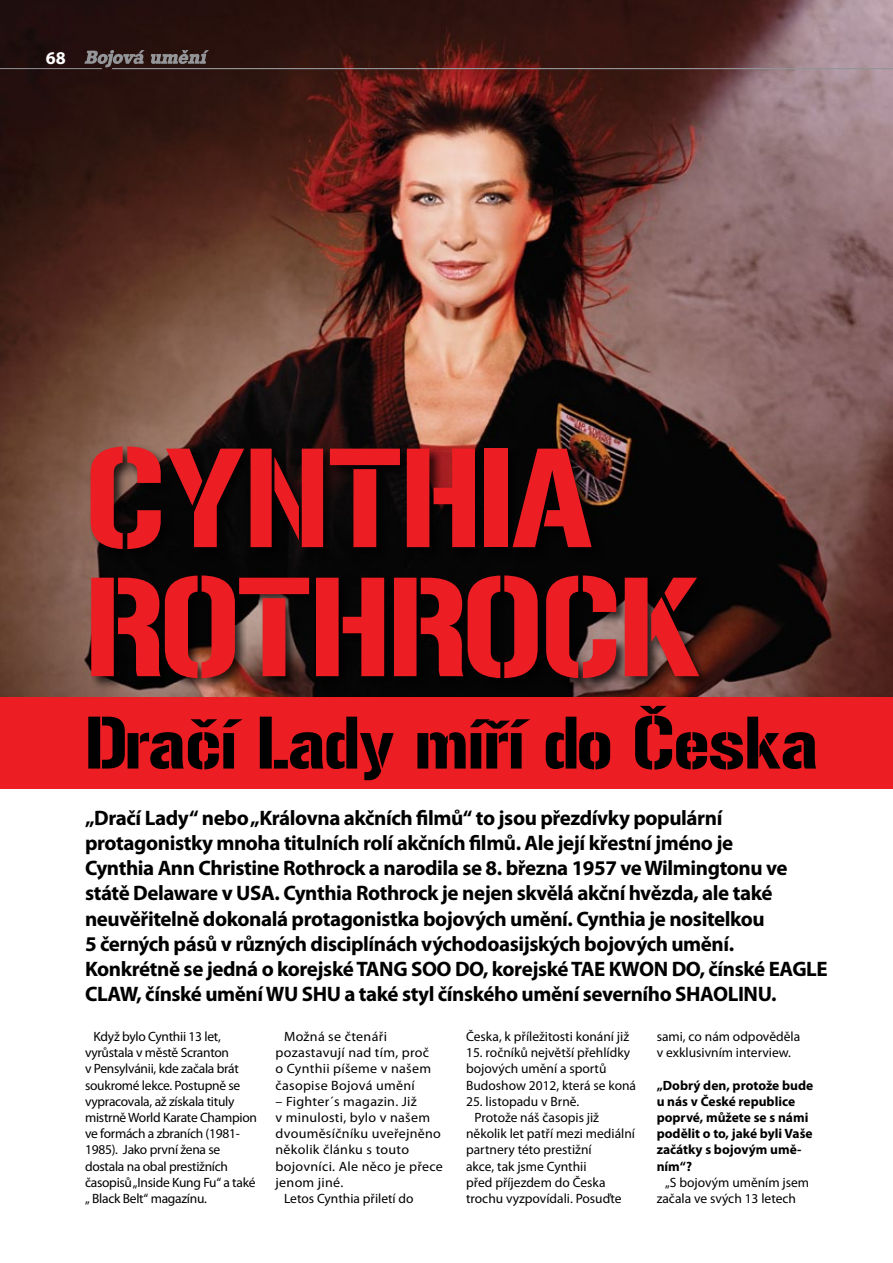
<style>
.page{position:relative;width:893px;height:1263px;background:#fff}
.page>*{position:absolute;margin:0;border:0;box-sizing:border-box;transform-origin:0 0}
.t1{font:139.5px/129px "Gunplay";letter-spacing:-.02em;color:#ed1d24}
.t2{font:73.5px "Gunplay";letter-spacing:-.02em;color:#000}
.t3{font:700 21px/25.2px "Myriad Pro";letter-spacing:-.02em;color:#000}
.t4{font:700 18px "Myriad Pro";color:#fff}
.t5{font:13.5px/16.2px "Myriad Pro";color:#000}
.t6{font:13.5px/16.2px "Myriad Pro";letter-spacing:-.02em;color:#000}
.t7{font:13.5px/16.2px "Myriad Pro";letter-spacing:.02em;color:#000;scale:1.04 1}
.t8{font:700 13.5px/16.2px "Myriad Pro";color:#000}
</style>
<div class="page">
<img style="left:0;top:0;width:893px;height:697px">
<svg style="left:0;top:50px;width:893px;height:19px;background:#513432"></svg>
<div style="left:0;top:697px;width:893px;height:91px;background:#ed1d24"></div>
<div style="left:89px;top:444px;width:623px;height:247px;background:#000;opacity:.75"></div>
<p class="t4" style="left:46px;top:46px;width:21px">68</p>
<h1 class="t1" style="left:85px;top:422px;width:620px">Cynthia<br>Rothrock</h1>
<h2 class="t2" style="left:85px;top:690px;width:735px">Dračí Lady míří do Česka</h2>
<p class="t3" style="left:85px;top:804px;width:744px">„Dračí Lady“ nebo „Královna akčních filmů“ to jsou přezdívky populární protagonistky mnoha titulních rolí akčních filmů. Ale její křestní jméno je<br>Cynthia Ann Christine Rothrock a narodila se 8. března 1957 ve Wilmingtonu ve státě Delaware v USA. Cynthia Rothrock je nejen skvělá akční hvězda, ale také neuvěřitelně dokonalá protagonistka bojových umění. Cynthia je nositelkou<br>5 černých pásů v různých disciplínách východoasijských bojových umění.<br>Konkrétně se jedná o korejské TANG SOO DO, korejské TAE KWON DO, čínské EAGLE CLAW, čínské umění WU SHU a také styl čínského umění severního SHAOLINU.</p>
<p class="t6" style="left:85px;top:1028px;width:173px;text-indent:9px">Když bylo Cynthii 13 let, vyrůstala v městě Scranton<br>v Pensylvánii, kde začala brát soukromé lekce. Postupně se vypracovala, až získala tituly mistrně World Karate Champion ve formách a zbraních (1981-<br>1985). Jako první žena se dostala na obal prestižních časopisů „Inside Kung Fu“ a také „ Black Belt“ magazínu.</p>
<p class="t7" style="left:276px;top:1028px;width:151px;text-indent:9px">Možná se čtenáři pozastavují nad tím, proč o Cynthii píšeme v našem časopise Bojová umění</p>
<p class="t7" style="left:276px;top:1093px;width:137px">– Fighter´s magazin. Již</p>
<p class="t7" style="left:276px;top:1109px;width:150px">v minulosti, bylo v našem</p>
<p class="t7" style="left:276px;top:1125px;width:160px">dvouměsíčníku uveřejněno</p>
<p class="t7" style="left:276px;top:1141px;width:130px">několik článku s touto</p>
<p class="t7" style="left:276px;top:1158px;width:162px">bojovníci. Ale něco je přece</p>
<p class="t7" style="left:276px;top:1174px;width:67px">jenom jiné.</p>
<p class="t5" style="left:284px;top:1190px;width:131px">Letos Cynthia přiletí do</p>
<p class="t5" style="left:466px;top:1028px;width:165px">Česka, k příležitosti konání již</p>
<p class="t5" style="left:466px;top:1044px;width:172px">15. ročníků největší přehlídky bojových umění a sportů<br>Budoshow 2012, která se koná</p>
<p class="t5" style="left:466px;top:1093px;width:115px">25. listopadu v Brně.</p>
<p class="t5" style="left:475px;top:1109px;width:126px">Protože náš časopis již</p>
<p class="t5" style="left:466px;top:1125px;width:170px">několik let patří mezi mediální</p>
<p class="t5" style="left:466px;top:1141px;width:127px">partnery této prestižní</p>
<p class="t5" style="left:466px;top:1158px;width:122px">akce, tak jsme Cynthii</p>
<p class="t5" style="left:466px;top:1174px;width:141px">před příjezdem do Česka</p>
<p class="t5" style="left:466px;top:1190px;width:157px">trochu vyzpovídali. Posuďte</p>
<p class="t5" style="left:657px;top:1028px;width:145px">sami, co nám odpověděla v exklusivním interview.</p>
<p class="t8" style="left:657px;top:1076px;width:158px">„Dobrý den, protože bude u nás v České republice poprvé, můžete se s námi podělit o to, jaké byli Vaše začátky s bojovým umě&shy;ním“?</p>
<p class="t5" style="left:657px;top:1174px;width:154px;text-indent:9px">„S bojovým uměním jsem začala ve svých 13 letech</p>
</div>
